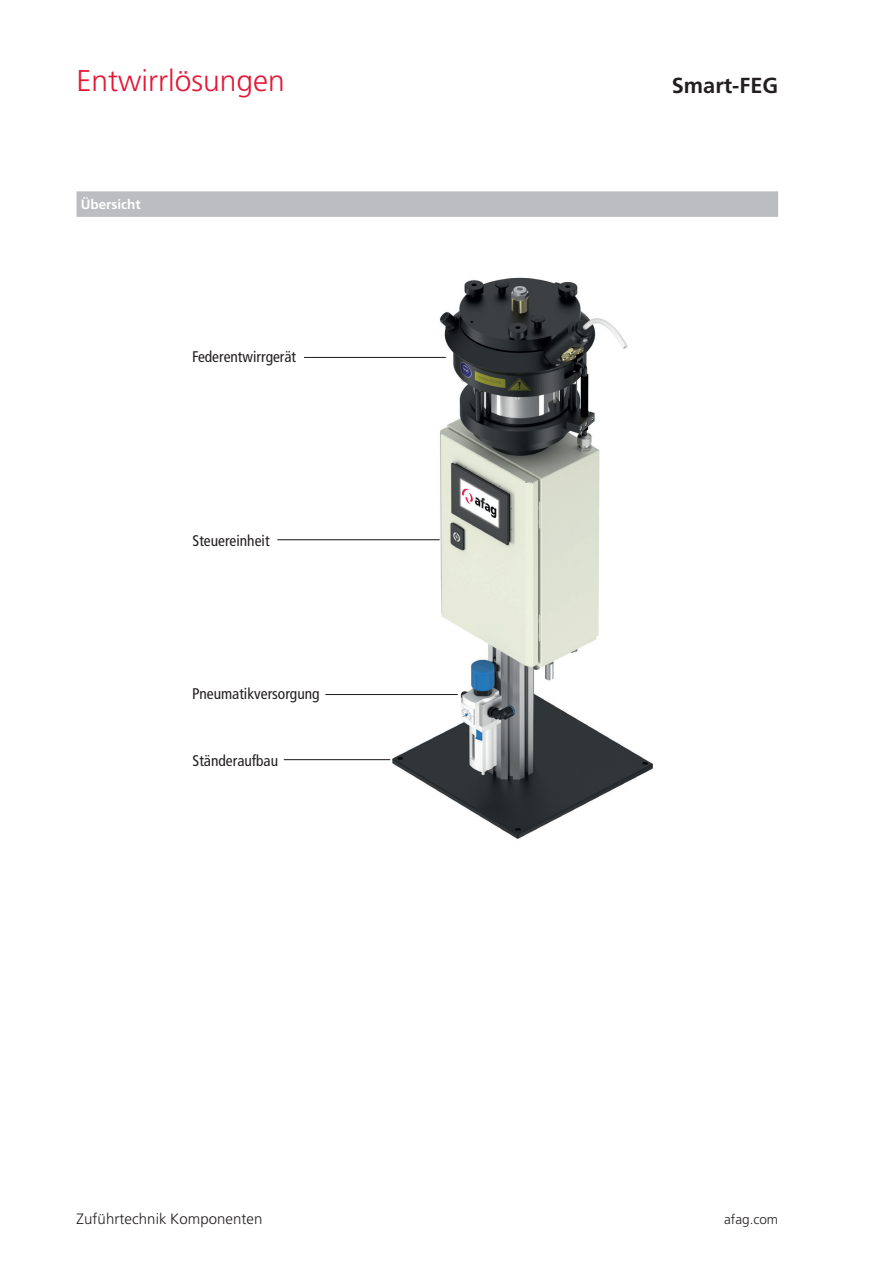
<style>
.page{position:relative;width:893px;height:1263px;background:#fff}
.page>*{position:absolute;margin:0;border:0;box-sizing:border-box;transform-origin:0 0}
.Überschrift_Seite{font:300 30px "Frutiger LT Pro";color:#e51836}
.Modulbezeichnung_bol{font:700 21.75px "Frutiger LT Pro";color:#231f20}
.t1{font:condensed 15.45px "Frutiger LT Pro";color:#231f20}
.Fusszeile{font:300 15px "Frutiger LT Pro";letter-spacing:.005em;color:#231f20}
.Tabelle_bold_9pt_wei{font:700 13.5px "Frutiger LT Pro";color:#fff}
.t2{font:300 13.5px "Frutiger LT Pro";color:#231f20}
</style>
<div class="page">
<div style="left:77px;top:191px;width:701px;height:26px;background:#bcbdc0"></div>
<img style="left:381px;top:277px;width:272px;height:562px">
<hr style="left:284px;top:759px;width:106px;height:1px;background:#231f20">
<hr style="left:325px;top:694px;width:133px;height:1px;background:#231f20">
<hr style="left:277px;top:539px;width:163px;height:1px;background:#231f20">
<hr style="left:304px;top:357px;width:142px;height:1px;background:#231f20">
<p class="Überschrift_Seite" style="left:77px;top:63px;width:210px">Entwirrlösungen</p>
<p class="Modulbezeichnung_bol" style="left:672px;top:72px;width:108px">Smart-FEG</p>
<p class="Tabelle_bold_9pt_wei" style="left:81px;top:196px;width:61px">Übersicht</p>
<p class="t1" style="left:192px;top:347px;width:106px">Federentwirrgerät</p>
<p class="t1" style="left:192px;top:531px;width:79px">Steuereinheit</p>
<p class="t1" style="left:192px;top:684px;width:129px">Pneumatikversorgung</p>
<p class="t1" style="left:192px;top:751px;width:87px">Ständeraufbau</p>
<p class="Fusszeile" style="left:77px;top:1210px;width:188px">Zuführtechnik Komponenten</p>
<p class="t2" style="left:724px;top:1211px;width:55px">afag.com</p>
</div>
